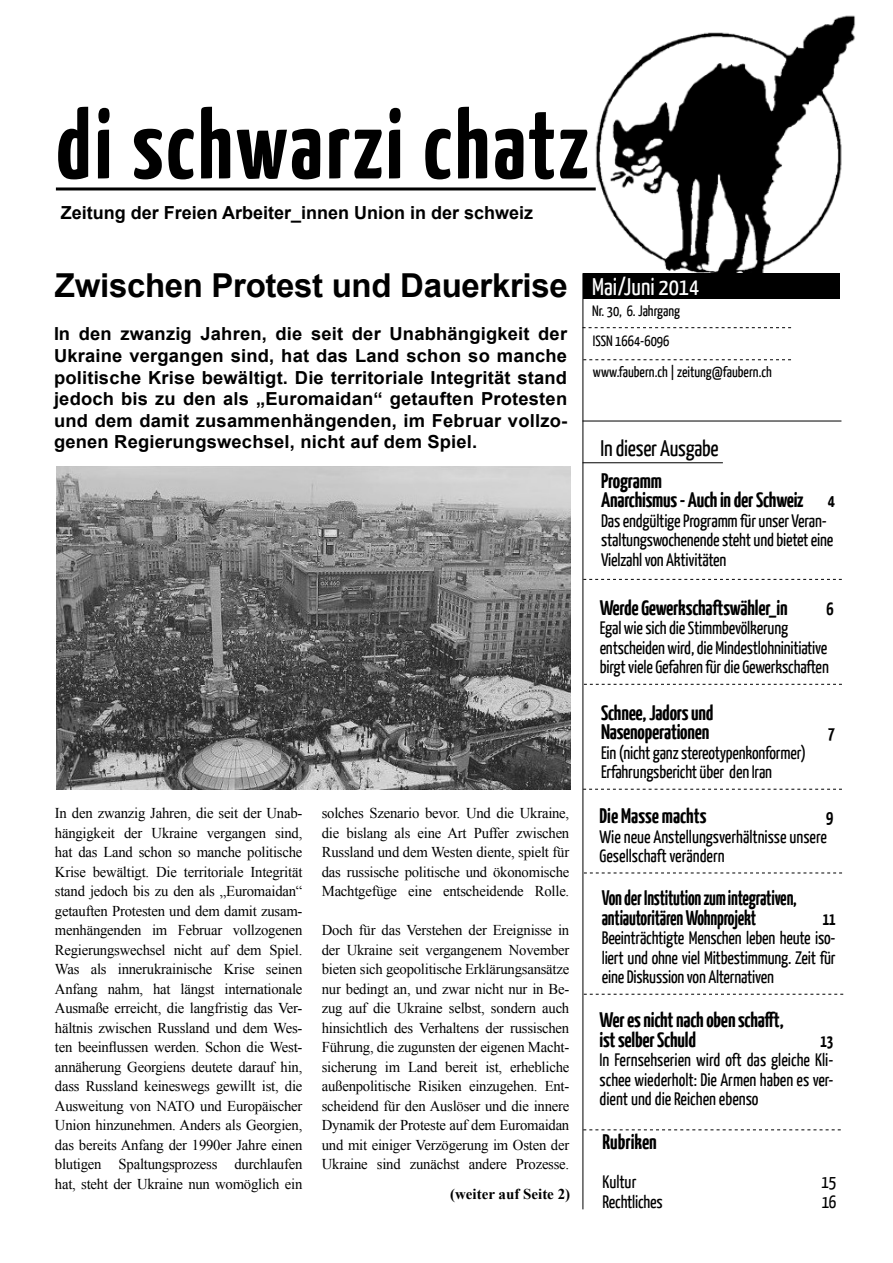
<style>
.page{position:relative;width:893px;height:1263px;background:#fff}
.page>*{position:absolute;margin:0;border:0;box-sizing:border-box;transform-origin:0 0}
.t1{font:700 97.5px "Yanone Kaffeesatz";letter-spacing:.03em;color:#000}
.t2{font:700 33px "Arial";letter-spacing:-.01em;color:#000}
.t3{font:24px "Yanone Kaffeesatz";color:#fff}
.t4{font:22.5px "Yanone Kaffeesatz";letter-spacing:-.01em;color:#000}
.t5{font:700 21px/19.5px "Yanone Kaffeesatz";letter-spacing:-.01em;color:#000}
.t6{font:700 21px/19.5px "Yanone Kaffeesatz";letter-spacing:-.01em;color:#000;scale:.9 1}
.t7{font:18px/19.5px "Yanone Kaffeesatz";letter-spacing:-.01em;color:#000}
.t8{font:700 18px/21.6px "Arial";letter-spacing:.01em;color:#000;text-align:justify}
.t9{font:700 18px "Yanone Kaffeesatz";color:#000;scale:.9 1}
.t10{font:700 18px "Yanone Kaffeesatz";color:#000}
.t11{font:15px/19.5px "Times New Roman";letter-spacing:-.015em;color:#000;text-align:justify}
.t12{font:15px "Yanone Kaffeesatz";color:#000}
.t13{font:700 15px "Times New Roman";color:#000}
.s1{font-size:18px}
</style>
<div class="page">
<img style="left:575px;top:15px;width:280px;height:258px">
<hr style="left:56px;top:187px;width:540px;height:3px;background:#000">
<div style="left:583px;top:273px;width:257px;height:25px;background:#000"></div>
<hr style="left:582px;top:273px;width:1px;height:936px;background:#000">
<hr style="left:582px;top:421px;width:259px;height:1px;background:#000">
<svg style="left:583px;top:1129px;width:258px;height:1px"></svg>
<svg style="left:582px;top:327px;width:209px;height:1px"></svg>
<svg style="left:583px;top:359px;width:208px;height:1px"></svg>
<hr style="left:582px;top:462px;width:141px;height:1px;background:#000">
<img style="left:57px;top:467px;width:513px;height:323px">
<svg style="left:584px;top:994px;width:259px;height:1px"></svg>
<svg style="left:584px;top:872px;width:258px;height:1px"></svg>
<svg style="left:583px;top:579px;width:259px;height:1px"></svg>
<svg style="left:584px;top:684px;width:258px;height:1px"></svg>
<svg style="left:583px;top:789px;width:259px;height:1px"></svg>
<h1 class="t1" style="left:56px;top:85px;width:534px">di schwarzi chatz</h1>
<p class="t8" style="left:61px;top:202px;width:474px">Zeitung der Freien Arbeiter_innen Union in der schweiz</p>
<h2 class="t2" style="left:55px;top:262px;width:514px">Zwischen Protest und Dauerkrise</h2>
<p class="t8" style="left:54px;top:323px;width:515px">In den zwanzig Jahren, die seit der Unabhängigkeit der Ukraine vergangen sind, hat das Land schon so manche politische Krise bewältigt. Die territoriale Integrität stand jedoch bis zu den als „Euromaidan“ getauften Protesten und dem damit zusammenhängenden, im Februar vollzo&shy;genen Regierungswechsel, nicht auf dem Spiel.</p>
<p class="t11" style="left:55px;top:803px;width:249px">In den zwanzig Jahren, die seit der Unab&shy;hängigkeit der Ukraine vergangen sind, hat das Land schon so manche politische Krise bewältigt. Die territoriale Integrität stand jedoch bis zu den als „Euromaidan“ getauften Protesten und dem damit zusam&shy;menhängenden im Februar vollzogenen Regierungswechsel nicht auf dem Spiel.<br>Was als innerukrainische Krise seinen Anfang nahm, hat längst internationale Ausmaße erreicht, die langfristig das Ver&shy;hältnis zwischen Russland und dem Wes&shy;ten beeinflussen werden. Schon die West&shy;annäherung Georgiens deutete darauf hin, dass Russland keineswegs gewillt ist, die Ausweitung von NATO und Europäischer Union hinzunehmen. Anders als Georgien, das bereits Anfang der 1990er Jahre einen blutigen Spaltungsprozess durchlaufen hat, steht der Ukraine nun womöglich ein</p>
<p class="t11" style="left:322px;top:803px;width:249px">solches Szenario bevor. Und die Ukraine, die bislang als eine Art Puffer zwischen Russland und dem Westen diente, spielt für das russische politische und ökonomische Machtgefüge eine entscheidende Rolle.</p>
<p class="t11" style="left:322px;top:920px;width:249px">Doch für das Verstehen der Ereignisse in der Ukraine seit vergangenem November bieten sich geopolitische Erklärungsansätze nur bedingt an, und zwar nicht nur in Be&shy;zug auf die Ukraine selbst, sondern auch hinsichtlich des Verhaltens der russischen Führung, die zugunsten der eigenen Macht&shy;sicherung im Land bereit ist, erhebliche außenpolitische Risiken einzugehen. Ent&shy;scheidend für den Auslöser und die innere Dynamik der Proteste auf dem Euromaidan und mit einiger Verzögerung im Osten der Ukraine sind zunächst andere Prozesse.</p>
<p class="t13" style="left:450px;top:1183px;width:122px">(weiter auf Seite 2)</p>
<h3 class="t3" style="left:592px;top:272px;width:109px">Mai/Juni 2014</h3>
<p class="t12" style="left:592px;top:301px;width:89px">Nr. 30, 6. Jahrgang</p>
<p class="t12" style="left:593px;top:332px;width:78px">ISSN 1664-6096</p>
<p class="t12" style="left:593px;top:363px;width:180px">www.faubern.ch | zeitung@faubern.ch</p>
<h3 class="t4" style="left:601px;top:435px;width:120px">In dieser Ausgabe</h3>
<h3 class="t5" style="left:601px;top:470px;width:235px">Programm<br>Anarchismus - Auch in der Schweiz <span class="s1">4</span></h3>
<p class="t7" style="left:601px;top:510px;width:234px">Das endgültige Programm für unser Veran&shy;staltungswochenende steht und bietet eine<br>Vielzahl von Aktivitäten</p>
<h3 class="t5" style="left:600px;top:597px;width:189px">Werde Gewerkschaftswähler_in</h3>
<p class="t10" style="left:826px;top:598px;width:9px">6</p>
<p class="t7" style="left:600px;top:618px;width:231px">Egal wie sich die Stimmbevölkerung entscheiden wird, die Mindestlohninitiative birgt viele Gefahren für die Gewerkschaften</p>
<h3 class="t5" style="left:601px;top:702px;width:114px">Schnee, Jadors und<br>Nasenoperationen</h3>
<p class="t10" style="left:828px;top:722px;width:9px">7</p>
<p class="t7" style="left:601px;top:742px;width:206px">Ein (nicht ganz stereotypenkonformer)<br>Erfahrungsbericht über den Iran</p>
<h3 class="t5" style="left:599px;top:806px;width:109px">Die Masse machts</h3>
<p class="t10" style="left:826px;top:806px;width:9px">9</p>
<p class="t7" style="left:599px;top:826px;width:229px">Wie neue Anstellungsverhältnisse unsere<br>Gesellschaft verändern</p>
<h3 class="t6" style="left:602px;top:888px;width:218px">Von der Institution zum integrativen, antiautoritären Wohnprojekt</h3>
<p class="t9" style="left:823px;top:908px;width:16px">11</p>
<p class="t7" style="left:602px;top:928px;width:235px;text-align:justify">Beeinträchtigte Menschen leben heute iso&shy;liert und ohne viel Mitbestimmung. Zeit für eine Diskussion von Alternativen</p>
<h3 class="t5" style="left:599px;top:1010px;width:186px">Wer es nicht nach oben schafft, ist selber Schuld</h3>
<p class="t9" style="left:821px;top:1030px;width:16px">13</p>
<p class="t7" style="left:599px;top:1050px;width:235px;text-align:justify">In Fernsehserien wird oft das gleiche Kli&shy;schee wiederholt: Die Armen haben es ver&shy;dient und die Reichen ebenso</p>
<h3 class="t5" style="left:603px;top:1132px;width:56px">Rubriken</h3>
<p class="t7" style="left:603px;top:1172px;width:35px">Kultur</p>
<p class="t7" style="left:821px;top:1172px;width:17px">15</p>
<p class="t7" style="left:603px;top:1191px;width:62px">Rechtliches</p>
<p class="t7" style="left:822px;top:1191px;width:16px">16</p>
</div>
